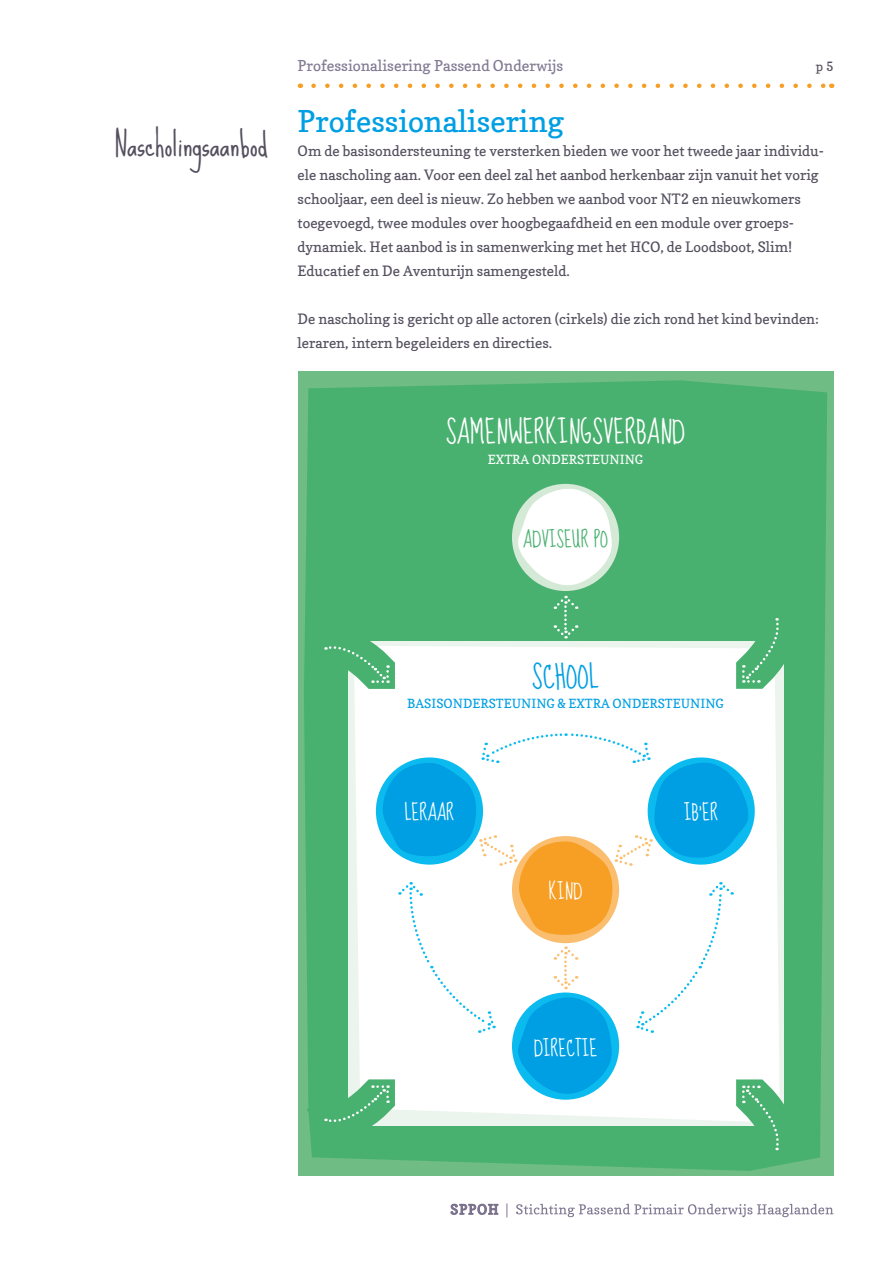
<style>
.page{position:relative;width:893px;height:1263px;background:#fff}
.page>*{position:absolute;margin:0;border:0;box-sizing:border-box;transform-origin:0 0}
.t1{font:30px "Copse";color:#009fe3}
.t2{font:28.5px "Sue Ellen Francisco";color:#55505f}
.t3{font:25.2px "Sue Ellen Francisco";color:#fff}
.t4{font:25.2px "Sue Ellen Francisco";color:#009fe3}
.t5{font:17.7px "Sue Ellen Francisco";color:#fff}
.t6{font:17.7px "Sue Ellen Francisco";color:#49b170}
.t7{font:15px "Copse";color:#837993}
.t8{font:14.25px/24px "Copse";color:#55505f}
.t9{font:12.75px "Copse";color:#55505f}
.t10{font:12.6px "Copse";color:#009fe3}
.t11{font:12.6px "Copse";color:#fff}
</style>
<div class="page">
<div style="left:298px;top:372px;width:535px;height:804px;background:#6fbc84"></div>
<div style="left:304px;top:380px;width:523px;height:782px;background:#49b170"></div>
<div style="left:354px;top:646px;width:426px;height:86px;background:#fff"></div>
<svg style="left:736px;top:588px;width:61px;height:101px;background:#5ab87d"></svg>
<svg style="left:304px;top:627px;width:91px;height:62px;background:#5bb87e"></svg>
<svg style="left:304px;top:732px;width:493px;height:439px;background:#b5ded3"></svg>
<div style="left:512px;top:484px;width:107px;height:107px;background:#d5e9d7;border-radius:50%"></div>
<svg style="left:517px;top:487px;width:96px;height:99px"></svg>
<svg style="left:553px;top:595px;width:25px;height:44px"></svg>
<svg style="left:314px;top:84px;width:510px;height:4px"></svg>
<svg style="left:451px;top:1204px;width:47px;height:10px"></svg>
<svg style="left:506px;top:1203px;width:1px;height:14px"></svg>
<svg style="left:516px;top:1204px;width:317px;height:13px"></svg>
<h2 class="t2" style="left:114px;top:129px;width:156px">Nascholingsaanbod</h2>
<p class="t7" style="left:298px;top:57px;width:267px">Professionalisering Passend Onderwijs</p>
<p class="t9" style="left:816px;top:59px;width:19px">p 5</p>
<h1 class="t1" style="left:298px;top:102px;width:268px">Professionalisering</h1>
<p class="t8" style="left:298px;top:138px;width:528px">Om de basisondersteuning te versterken bieden we voor het tweede jaar individu&shy;ele nascholing aan. Voor een deel zal het aanbod herkenbaar zijn vanuit het vorig schooljaar, een deel is nieuw. Zo hebben we aanbod voor NT2 en nieuwkomers toegevoegd, twee modules over hoogbegaafdheid en een module over groeps&shy;dynamiek. Het aanbod is in samenwerking met het HCO, de Loodsboot, Slim!<br>Educatief en De Aventurijn samengesteld.</p>
<p class="t8" style="left:298px;top:306px;width:523px">De nascholing is gericht op alle actoren (cirkels) die zich rond het kind bevinden: leraren, intern begeleiders en directies.</p>
<h3 class="t3" style="left:446px;top:420px;width:241px">SAMENWERKINGSVERBAND</h3>
<p class="t11" style="left:488px;top:451px;width:157px">EXTRA ONDERSTEUNING</p>
<p class="t6" style="left:523px;top:531px;width:87px">ADVISEUR PO</p>
<h3 class="t4" style="left:532px;top:664px;width:69px">SCHOOL</h3>
<p class="t10" style="left:407px;top:695px;width:318px">BASISONDERSTEUNING &amp; EXTRA ONDERSTEUNING</p>
<p class="t5" style="left:405px;top:803px;width:51px">LERAAR</p>
<p class="t5" style="left:684px;top:803px;width:35px">IB’ER</p>
<p class="t5" style="left:549px;top:882px;width:35px">KIND</p>
<p class="t5" style="left:534px;top:1039px;width:65px">DIRECTIE</p>
</div>
